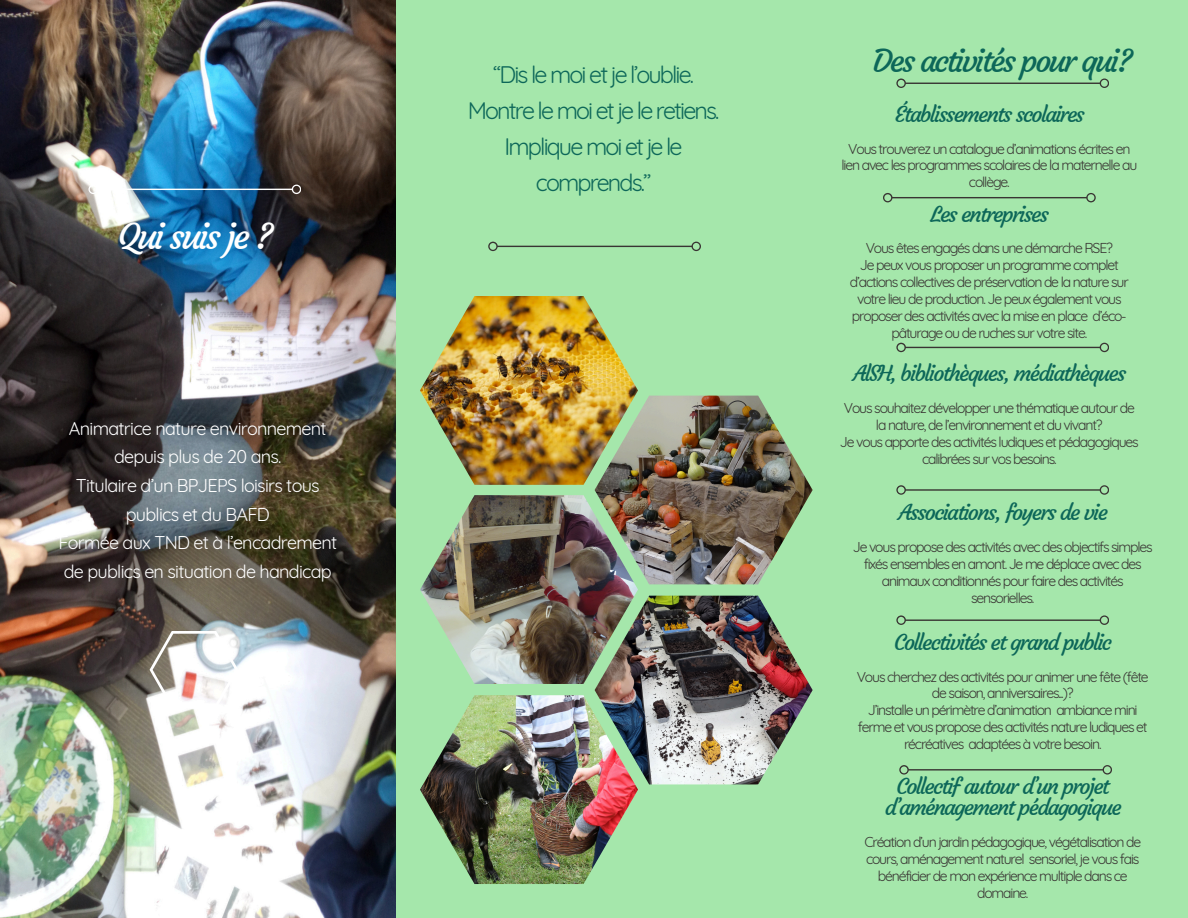
<style>
.page{position:relative;width:1188px;height:918px;background:#a5e7ab}
.page>*{position:absolute;margin:0;border:0;box-sizing:border-box;transform-origin:0 0}
.t1{font:35.55px "Courgette";letter-spacing:-.08em;color:#fff}
.t2{font:31.35px "Courgette";letter-spacing:-.08em;color:#0d6759}
.t3{font:23.4px/36px "Quicksand";letter-spacing:-.08em;color:#0d6759;text-align:center}
.t4{font:21.75px/21.3px "Courgette";letter-spacing:-.08em;color:#0d6759;text-align:center}
.t5{font:18px/28.7px "Quicksand";letter-spacing:-.04em;color:#fff;text-align:center}
.t6{font:13.95px/16.8px "Quicksand";letter-spacing:-.08em;color:#393533;text-align:center}
</style>
<div class="page">
<img style="left:0;top:0;width:395px;height:918px">
<svg style="left:88px;top:185px;width:213px;height:9px;background:#6590af"></svg>
<svg style="left:150px;top:631px;width:88px;height:78px;background:#dad4d2"></svg>
<img style="left:420px;top:495px;width:218px;height:189px">
<img style="left:595px;top:396px;width:218px;height:188px">
<img style="left:595px;top:596px;width:218px;height:188px">
<svg style="left:896px;top:79px;width:213px;height:9px"></svg>
<svg style="left:883px;top:193px;width:213px;height:9px"></svg>
<svg style="left:896px;top:343px;width:213px;height:9px"></svg>
<svg style="left:896px;top:615px;width:213px;height:10px"></svg>
<svg style="left:488px;top:242px;width:213px;height:9px"></svg>
<img style="left:420px;top:296px;width:218px;height:189px">
<svg style="left:896px;top:485px;width:213px;height:10px"></svg>
<svg style="left:899px;top:765px;width:213px;height:10px"></svg>
<img style="left:420px;top:695px;width:218px;height:189px">
<h4 class="t1" style="left:117px;top:214px;width:158px">Qui suis je ?</h4>
<h1 class="t5" style="left:58px;top:414px;width:280px">Animatrice nature environnement depuis plus de 20 ans.<br>Titulaire d’un BPJEPS loisirs tous publics et du BAFD<br>Formée aux TND et à l’encadrement de publics en situation de handicap</h1>
<h2 class="t3" style="left:468px;top:57px;width:253px">“Dis le moi et je l’oublie.<br>Montre le moi et je le retiens.<br>Implique moi et je le comprends.”</h2>
<h3 class="t2" style="left:873px;top:42px;width:262px">Des activités pour qui?</h3>
<p class="t4" style="left:895px;top:103px;width:192px">Établissements scolaires</p>
<h3 class="t6" style="left:841px;top:140px;width:297px">Vous trouverez un catalogue d’animations écrites en lien avec les programmes scolaires de la maternelle au collège.</h3>
<p class="t4" style="left:931px;top:203px;width:120px">Les entreprises</p>
<p class="t6" style="left:866px;top:240px;width:249px">Vous êtes engagés dans une démarche RSE?</p>
<h3 class="t6" style="left:850px;top:257px;width:280px">Je peux vous proposer un programme complet d’actions collectives de préservation de la nature sur votre lieu de production. Je peux également vous proposer des activités avec la mise en place d’éco&shy;pâturage ou de ruches sur votre site.</h3>
<p class="t4" style="left:853px;top:363px;width:275px">AlSH, bibliothèques, médiathèques</p>
<p class="t6" style="left:844px;top:399px;width:292px">Vous souhaitez développer une thématique autour de la nature, de l’environnement et du vivant?</p>
<h3 class="t6" style="left:840px;top:433px;width:300px">Je vous apporte des activités ludiques et pédagogiques calibrées sur vos besoins.</h3>
<p class="t4" style="left:898px;top:502px;width:211px">Associations, foyers de vie</p>
<h3 class="t6" style="left:853px;top:539px;width:301px">Je vous propose des activités avec des objectifs simples fixés ensembles en amont. Je me déplace avec des animaux conditionnés pour faire des activités sensorielles.</h3>
<p class="t4" style="left:894px;top:631px;width:219px">Collectivités et grand public</p>
<h3 class="t6" style="left:857px;top:668px;width:293px">Vous cherchez des activités pour animer une fête (fête de saison, anniversaires .)?</h3>
<p class="t6" style="left:858px;top:702px;width:291px">J’installe un périmètre d’animation ambiance mini ferme et vous propose des activités nature ludiques et récréatives adaptées à votre besoin.</p>
<p class="t4" style="left:885px;top:775px;width:238px">Collectif autour d’un projet d’aménagement pédagogique</p>
<p class="t6" style="left:864px;top:833px;width:278px">Création d’un jardin pédagogique, végétalisation de cours, aménagement naturel sensoriel, je vous fais bénéficier de mon expérience multiple dans ce domaine.</p>
</div>
